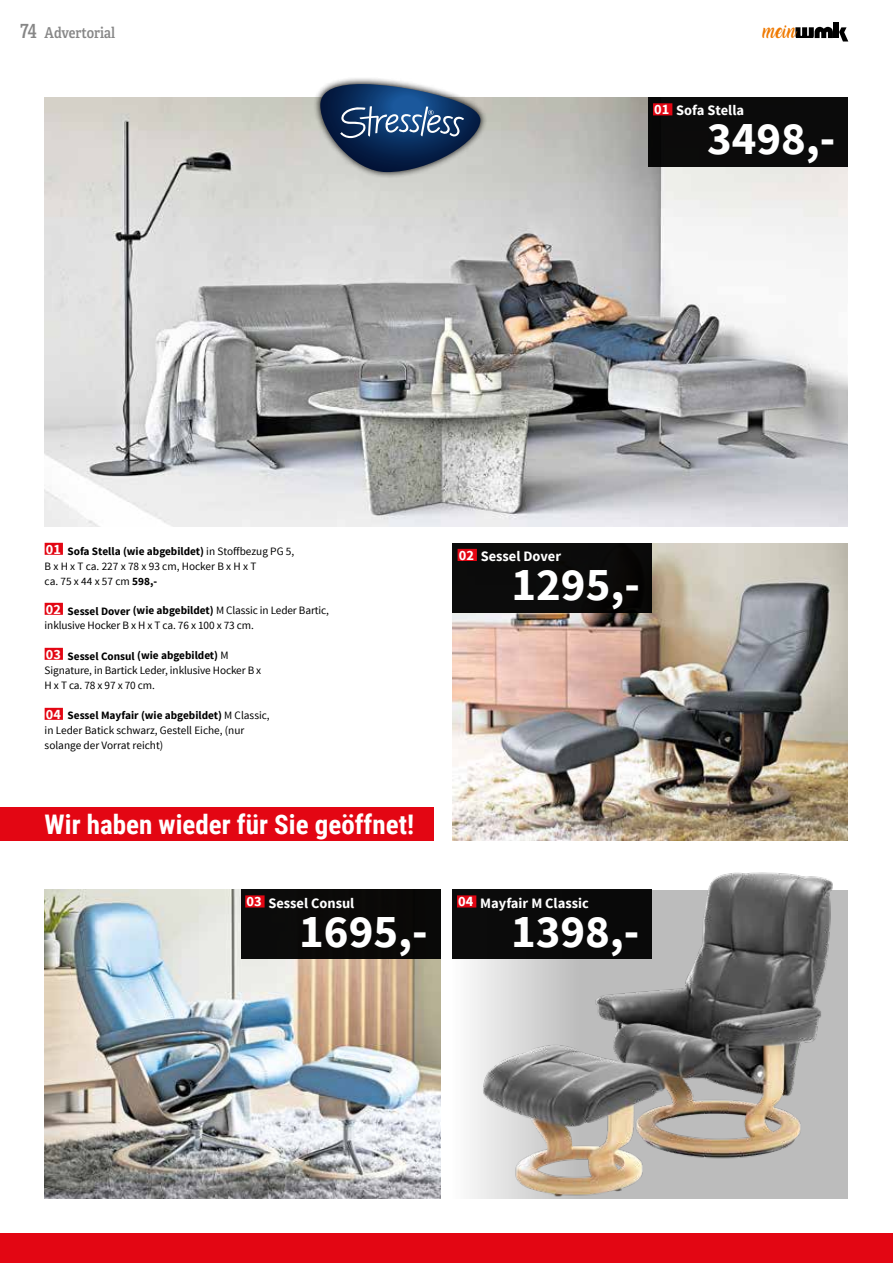
<style>
.page{position:relative;width:893px;height:1263px;background:#fff}
.page>*{position:absolute;margin:0;border:0;box-sizing:border-box;transform-origin:0 0}
.t1{font:700 46.8px "Source Sans Pro";color:#fff}
.t2{font:700 27px "Roboto Condensed";color:#fff}
.t3{font:15px "Adelle Condensed Sb";color:#878787}
.t4{font:700 14.4px "Source Sans Pro";color:#fff}
.t5{font:13.35px "Amarillo";color:#ef7900;scale:.94 1}
.t6{font:11.25px/15px "Source Sans Pro";letter-spacing:-.01em;color:#000}
.s1{font-size:19.5px}
.s2{font-weight:700;font-size:14.25px;color:#fff}
.s3{font-weight:700}
</style>
<div class="page">
<svg style="left:795px;top:27px;width:38px;height:11px"></svg>
<div style="left:834px;top:22px;width:5px;height:16px;background:#000"></div>
<svg style="left:839px;top:27px;width:9px;height:15px"></svg>
<div style="left:0;top:1233px;width:893px;height:30px;background:#e30613"></div>
<img style="left:45px;top:98px;width:803px;height:429px">
<div style="left:649px;top:98px;width:199px;height:69px;background:#0b0b0b"></div>
<div style="left:653px;top:103px;width:19px;height:12px;background:#e30613"></div>
<svg style="left:313px;top:78px;width:174px;height:101px"></svg>
<svg style="left:320px;top:84px;width:160px;height:88px;background:#496181"></svg>
<img style="left:453px;top:543px;width:395px;height:297px">
<div style="left:453px;top:890px;width:395px;height:309px;background:#f9f9f9"></div>
<div style="left:453px;top:543px;width:199px;height:69px;background:#0b0b0b"></div>
<div style="left:458px;top:549px;width:19px;height:12px;background:#e30613"></div>
<img style="left:469px;top:872px;width:379px;height:327px">
<div style="left:453px;top:890px;width:199px;height:69px;background:#0a0a0a"></div>
<div style="left:457px;top:895px;width:19px;height:12px;background:#e30613"></div>
<img style="left:45px;top:890px;width:395px;height:309px">
<div style="left:241px;top:890px;width:199px;height:69px;background:#0b0a08"></div>
<div style="left:245px;top:895px;width:20px;height:12px;background:#e30613"></div>
<div style="left:45px;top:543px;width:18px;height:12px;background:#e30613"></div>
<div style="left:45px;top:603px;width:18px;height:12px;background:#e30613"></div>
<div style="left:45px;top:648px;width:18px;height:12px;background:#e30613"></div>
<div style="left:45px;top:708px;width:18px;height:12px;background:#e30613"></div>
<div style="left:0;top:807px;width:434px;height:33px;background:#e30613"></div>
<h3 class="t3" style="left:20px;top:22px;width:97px"><span class="s1">74</span> Advertorial</h3>
<p class="t5" style="left:763px;top:26px;width:37px">MEIN</p>
<p class="t4" style="left:654px;top:101px;width:91px">01 Sofa Stella</p>
<h1 class="t1" style="left:707px;top:109px;width:130px">3498,-</h1>
<p class="t6" style="left:45px;top:544px;width:251px"><span class="s2">01</span> <span class="s3">Sofa Stella (wie abgebildet)</span> in Stoffbezug PG 5,<br>B x H x T ca. 227 x 78 x 93 cm, Hocker B x H x T<br>ca. 75 x 44 x 57 cm <span class="s3">598,-</span></p>
<p class="t6" style="left:45px;top:603px;width:286px"><span class="s2">02</span> <span class="s3">Sessel Dover (wie abgebildet)</span> M Classic in Leder Bartic, inklusive Hocker B x H x T ca. 76 x 100 x 73 cm.</p>
<p class="t6" style="left:45px;top:648px;width:218px"><span class="s2">03</span> <span class="s3">Sessel Consul (wie abgebildet)</span> M<br>Signature, in Bartick Leder, inklusive Hocker B x<br>H x T ca. 78 x 97 x 70 cm.</p>
<p class="t6" style="left:45px;top:708px;width:227px"><span class="s2">04</span> <span class="s3">Sessel Mayfair (wie abgebildet)</span> M Classic, in Leder Batick schwarz, Gestell Eiche, (nur solange der Vorrat reicht)</p>
<h2 class="t2" style="left:45px;top:805px;width:371px">Wir haben wieder für Sie geöffnet!</h2>
<p class="t4" style="left:246px;top:893px;width:109px">03 Sessel Consul</p>
<h1 class="t1" style="left:299px;top:901px;width:130px">1695,-</h1>
<p class="t4" style="left:459px;top:547px;width:104px">02 Sessel Dover</p>
<h1 class="t1" style="left:512px;top:554px;width:130px">1295,-</h1>
<p class="t4" style="left:458px;top:893px;width:132px">04 Mayfair M Classic</p>
<h1 class="t1" style="left:511px;top:901px;width:130px">1398,-</h1>
</div>
